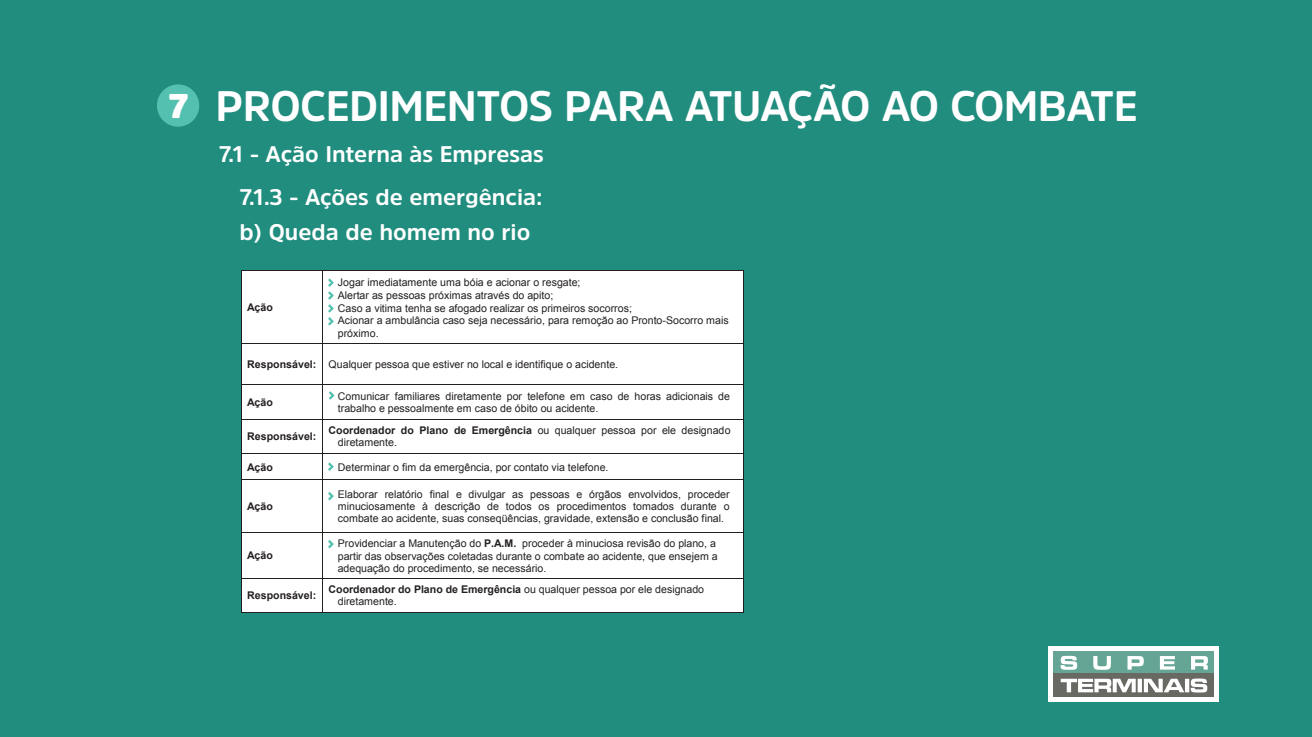
<style>
.page{position:relative;width:1312px;height:737px;background:#218d7e}
.page>*{position:absolute;margin:0;border:0;box-sizing:border-box;transform-origin:0 0}
.t1{font:700 42.38px "Amsi Pro";letter-spacing:-.015em;color:#fff}
.t2{font:700 22.5px/42.4px "Amsi Pro";color:#fff;text-align:right}
.t3{font:10.62px/12.8px "Arial";color:#231f20}
.t4{font:700 10.62px "Arial";color:#231f20}
.s1{font-weight:900;font-size:33.94px}
.s2{font-weight:700}
</style>
<div class="page">
<div style="left:1048px;top:646px;width:171px;height:55px;background:#fff"></div>
<div style="left:1053px;top:673px;width:161px;height:23px;background:#696964"></div>
<div style="left:1053px;top:651px;width:161px;height:22px;background:#64a596"></div>
<svg style="left:1060px;top:656px;width:148px;height:14px"></svg>
<svg style="left:1061px;top:678px;width:146px;height:14px"></svg>
<div style="left:157px;top:84px;width:42px;height:43px;background:#54c1b0;border-radius:50%"></div>
<div style="left:242px;top:270px;width:502px;height:343px;background:#fff"></div>
<hr style="left:242px;top:270px;width:81px;height:1px;background:#231f20">
<hr style="left:323px;top:270px;width:421px;height:1px;background:#231f20">
<hr style="left:241px;top:270px;width:1px;height:74px;background:#231f20">
<hr style="left:323px;top:270px;width:1px;height:74px;background:#231f20">
<hr style="left:744px;top:270px;width:1px;height:74px;background:#231f20">
<hr style="left:242px;top:344px;width:81px;height:1px;background:#231f20">
<hr style="left:323px;top:344px;width:421px;height:1px;background:#231f20">
<hr style="left:241px;top:344px;width:1px;height:41px;background:#231f20">
<hr style="left:323px;top:344px;width:1px;height:41px;background:#231f20">
<hr style="left:744px;top:344px;width:1px;height:41px;background:#231f20">
<hr style="left:242px;top:385px;width:81px;height:1px;background:#231f20">
<hr style="left:323px;top:385px;width:421px;height:1px;background:#231f20">
<hr style="left:241px;top:385px;width:1px;height:34px;background:#231f20">
<hr style="left:323px;top:385px;width:1px;height:34px;background:#231f20">
<hr style="left:744px;top:385px;width:1px;height:34px;background:#231f20">
<hr style="left:242px;top:419px;width:81px;height:1px;background:#231f20">
<hr style="left:323px;top:419px;width:421px;height:1px;background:#231f20">
<hr style="left:241px;top:419px;width:1px;height:34px;background:#231f20">
<hr style="left:323px;top:419px;width:1px;height:34px;background:#231f20">
<hr style="left:744px;top:419px;width:1px;height:34px;background:#231f20">
<hr style="left:242px;top:453px;width:80px;height:1px;background:#231f20">
<hr style="left:323px;top:453px;width:420px;height:1px;background:#231f20">
<svg style="left:241px;top:453px;width:1px;height:27px"></svg>
<hr style="left:242px;top:480px;width:80px;height:1px;background:#231f20">
<hr style="left:323px;top:480px;width:420px;height:1px;background:#231f20">
<svg style="left:743px;top:453px;width:1px;height:27px"></svg>
<hr style="left:241px;top:480px;width:1px;height:52px;background:#231f20">
<hr style="left:322px;top:480px;width:1px;height:52px;background:#231f20">
<hr style="left:743px;top:480px;width:1px;height:52px;background:#231f20">
<hr style="left:242px;top:532px;width:80px;height:1px;background:#231f20">
<hr style="left:323px;top:532px;width:420px;height:1px;background:#231f20">
<hr style="left:241px;top:533px;width:1px;height:45px;background:#231f20">
<hr style="left:322px;top:533px;width:1px;height:45px;background:#231f20">
<hr style="left:743px;top:533px;width:1px;height:45px;background:#231f20">
<hr style="left:242px;top:578px;width:80px;height:1px;background:#231f20">
<hr style="left:323px;top:578px;width:420px;height:1px;background:#231f20">
<hr style="left:241px;top:578px;width:1px;height:34px;background:#231f20">
<hr style="left:242px;top:612px;width:80px;height:1px;background:#231f20">
<hr style="left:322px;top:578px;width:1px;height:34px;background:#231f20">
<hr style="left:323px;top:612px;width:420px;height:1px;background:#231f20">
<hr style="left:743px;top:578px;width:1px;height:34px;background:#231f20">
<svg style="left:328px;top:540px;width:6px;height:8px"></svg>
<svg style="left:328px;top:492px;width:6px;height:8px"></svg>
<svg style="left:322px;top:453px;width:12px;height:28px"></svg>
<svg style="left:323px;top:385px;width:11px;height:15px"></svg>
<svg style="left:328px;top:279px;width:6px;height:46px"></svg>
<h1 class="t1" style="left:168px;top:77px;width:971px"><span class="s1">7</span> PROCEDIMENTOS PARA ATUAÇÃO AO COMBATE</h1>
<h2 class="t2" style="left:219px;top:133px;width:326px">7.1 - Ação Interna às Empresas<br>7.1.3 - Ações de emergência:</h2>
<h2 class="t2" style="left:239px;top:210px;width:292px">b) Queda de homem no rio</h2>
<p class="t3" style="left:338px;top:276px;width:392px">Jogar imediatamente uma bóia e acionar o resgate;<br>Alertar as pessoas próximas através do apito;<br>Caso a vitima tenha se afogado realizar os primeiros socorros;<br>Acionar a ambulância caso seja necessário, para remoção ao Pronto-Socorro mais próximo.</p>
<p class="t3" style="left:247px;top:358px;width:372px"><span class="s2">Responsável:</span> Qualquer pessoa que estiver no local e identifique o acidente.</p>
<p class="t4" style="left:247px;top:395px;width:27px">Ação</p>
<p class="t3" style="left:338px;top:390px;width:394px;line-height:12.1px">Comunicar familiares diretamente por telefone em caso de horas adicionais de trabalho e pessoalmente em caso de óbito ou acidente.</p>
<p class="t4" style="left:247px;top:429px;width:71px">Responsável:</p>
<p class="t3" style="left:338px;top:424px;width:394px;line-height:12.2px;text-indent:-9px"><span class="s2">Coordenador do Plano de Emergência</span> ou qualquer pessoa por ele designado diretamente.</p>
<p class="t4" style="left:247px;top:460px;width:27px">Ação</p>
<p class="t3" style="left:338px;top:461px;width:272px">Determinar o fim da emergência, por contato via telefone.</p>
<p class="t4" style="left:247px;top:499px;width:27px">Ação</p>
<p class="t4" style="left:247px;top:300px;width:27px">Ação</p>
<p class="t3" style="left:338px;top:488px;width:393px;line-height:12.1px;text-align:justify">Elaborar relatório final e divulgar as pessoas e órgãos envolvidos, proceder minuciosamente à descrição de todos os procedimentos tomados durante o combate ao acidente, suas conseqüências, gravidade, extensão e conclusão final.</p>
<p class="t4" style="left:247px;top:548px;width:27px">Ação</p>
<p class="t3" style="left:338px;top:538px;width:382px;line-height:12.2px">Providenciar a Manutenção do <span class="s2">P.A.M.</span> proceder à minuciosa revisão do plano, a partir das observações coletadas durante o combate ao acidente, que ensejem a adequação do procedimento, se necessário.</p>
<p class="t4" style="left:247px;top:588px;width:70px">Responsável:</p>
<p class="t3" style="left:338px;top:583px;width:368px;line-height:12.2px;text-indent:-9px"><span class="s2">Coordenador do Plano de Emergência</span> ou qualquer pessoa por ele designado diretamente.</p>
</div>
